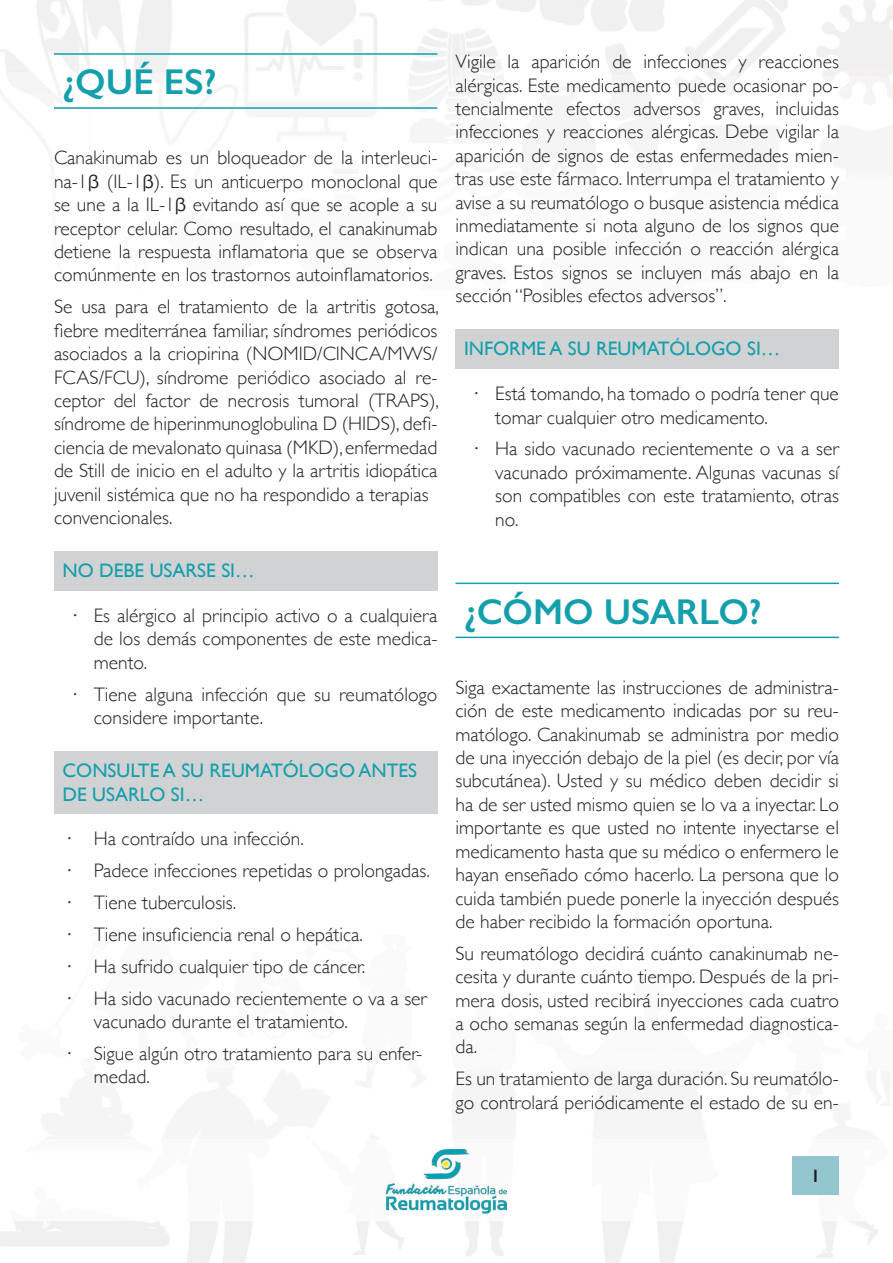
<style>
.page{position:relative;width:893px;height:1263px;background:#fff}
.page>*{position:absolute;margin:0;border:0;box-sizing:border-box;transform-origin:0 0}
.t1{font:600 36px "Gill Sans";color:#139fab}
.t2{font:300 19.5px/23.4px "Gill Sans";color:#231f20;text-align:justify}
.Subtitulos{font:19.5px/23.4px "Gill Sans";color:#139fab}
.t3{font:600 18px "Gill Sans";color:#231f20}
.s1{font-family:"American Typewriter";font-weight:400}
</style>
<div class="page">
<img style="left:0;top:0;width:893px;height:1263px">
<div style="left:792px;top:1157px;width:47px;height:38px;background:#93c6ce"></div>
<hr style="left:54px;top:53px;width:383px;height:2px;background:#139fab">
<hr style="left:54px;top:107px;width:383px;height:2px;background:#139fab">
<div style="left:54px;top:551px;width:383px;height:39px;background:#d1d2d4"></div>
<div style="left:54px;top:751px;width:383px;height:62px;background:#d1d2d4"></div>
<div style="left:455px;top:329px;width:384px;height:39px;background:#d1d2d4"></div>
<hr style="left:455px;top:583px;width:384px;height:1px;background:#139fab">
<hr style="left:455px;top:637px;width:384px;height:1px;background:#139fab">
<p class="t1" style="left:63px;top:60px;width:156px">¿QUÉ ES?</p>
<p class="t2" style="left:54px;top:145px;width:385px">Canakinumab es un bloqueador de la interleuci&shy;na-1<span class="s1">β</span> (IL-1<span class="s1">β</span>). Es un anticuerpo monoclonal que se une a la IL-1<span class="s1">β</span> evitando así que se acople a su receptor celular. Como resultado, el canakinumab detiene la respuesta inflamatoria que se observa comúnmente en los trastornos autoinflamatorios.</p>
<p class="t2" style="left:54px;top:294px;width:387px">Se usa para el tratamiento de la artritis gotosa, fiebre mediterránea familiar, síndromes periódicos asociados a la criopirina (NOMID/CINCA/MWS/ FCAS/FCU), síndrome periódico asociado al re&shy;ceptor del factor de necrosis tumoral (TRAPS), síndrome de hiperinmunoglobulina D (HIDS), defi&shy;ciencia de mevalonato quinasa (MKD), enfermedad de Still de inicio en el adulto y la artritis idiopática juvenil sistémica que no ha respondido a terapias</p>
<p class="t2" style="left:54px;top:505px;width:120px">convencionales.</p>
<p class="Subtitulos" style="left:63px;top:559px;width:194px">NO DEBE USARSE SI…</p>
<p class="t2" style="left:94px;top:603px;width:345px;text-indent:-21px">á Es alérgico al principio activo o a cualquiera de los demás componentes de este medica&shy;mento.</p>
<p class="t2" style="left:94px;top:681px;width:345px;text-indent:-21px">á Tiene alguna infección que su reumatólogo considere importante.</p>
<p class="Subtitulos" style="left:63px;top:759px;width:356px">CONSULTE A SU REUMATÓLOGO ANTES<br>DE USARLO SI…</p>
<p class="t2" style="left:67px;top:826px;width:239px">á Ha contraído una infección.</p>
<p class="t2" style="left:67px;top:858px;width:365px">á Padece infecciones repetidas o prolongadas.</p>
<p class="t2" style="left:67px;top:890px;width:171px">á Tiene tuberculosis.</p>
<p class="t2" style="left:67px;top:922px;width:298px">á Tiene insuficiencia renal o hepática.</p>
<p class="t2" style="left:67px;top:954px;width:300px">á Ha sufrido cualquier tipo de cáncer.</p>
<p class="t2" style="left:94px;top:986px;width:335px;text-indent:-27px">á Ha sido vacunado recientemente o va a ser vacunado durante el tratamiento.</p>
<p class="t2" style="left:94px;top:1041px;width:330px;text-indent:-27px">á Sigue algún otro tratamiento para su enfer&shy;medad.</p>
<p class="t2" style="left:455px;top:49px;width:385px">Vigile la aparición de infecciones y reacciones alérgicas. Este medicamento puede ocasionar po&shy;tencialmente efectos adversos graves, incluidas infecciones y reacciones alérgicas. Debe vigilar la aparición de signos de estas enfermedades mien&shy;tras use este fármaco. Interrumpa el tratamiento y avise a su reumatólogo o busque asistencia médica inmediatamente si nota alguno de los signos que indican una posible infección o reacción alérgica graves. Estos signos se incluyen más abajo en la sección “Posibles efectos adversos”.</p>
<p class="Subtitulos" style="left:464px;top:337px;width:318px">INFORME A SU REUMATÓLOGO SI…</p>
<p class="t2" style="left:495px;top:381px;width:345px;text-indent:-21px">á Está tomando, ha tomado o podría tener que tomar cualquier otro medicamento.</p>
<p class="t2" style="left:495px;top:436px;width:345px;text-indent:-21px">á Ha sido vacunado recientemente o va a ser vacunado próximamente. Algunas vacunas sí son compatibles con este tratamiento, otras no.</p>
<p class="t1" style="left:464px;top:589px;width:299px">¿CÓMO USARLO?</p>
<p class="t2" style="left:455px;top:675px;width:385px">Siga exactamente las instrucciones de administra&shy;ción de este medicamento indicadas por su reu&shy;matólogo. Canakinumab se administra por medio de una inyección debajo de la piel (es decir, por vía subcutánea). Usted y su médico deben decidir si ha de ser usted mismo quien se lo va a inyectar. Lo importante es que usted no intente inyectarse el medicamento hasta que su médico o enfermero le hayan enseñado cómo hacerlo. La persona que lo cuida también puede ponerle la inyección después de haber recibido la formación oportuna.</p>
<p class="t2" style="left:455px;top:941px;width:385px">Su reumatólogo decidirá cuánto canakinumab ne&shy;cesita y durante cuánto tiempo. Después de la pri&shy;mera dosis, usted recibirá inyecciones cada cuatro a ocho semanas según la enfermedad diagnostica&shy;da.</p>
<p class="t2" style="left:455px;top:1066px;width:385px">Es un tratamiento de larga duración. Su reumatólo&shy;go controlará periódicamente el estado de su en-</p>
<p class="t3" style="left:811px;top:1165px;width:11px">1</p>
</div>
